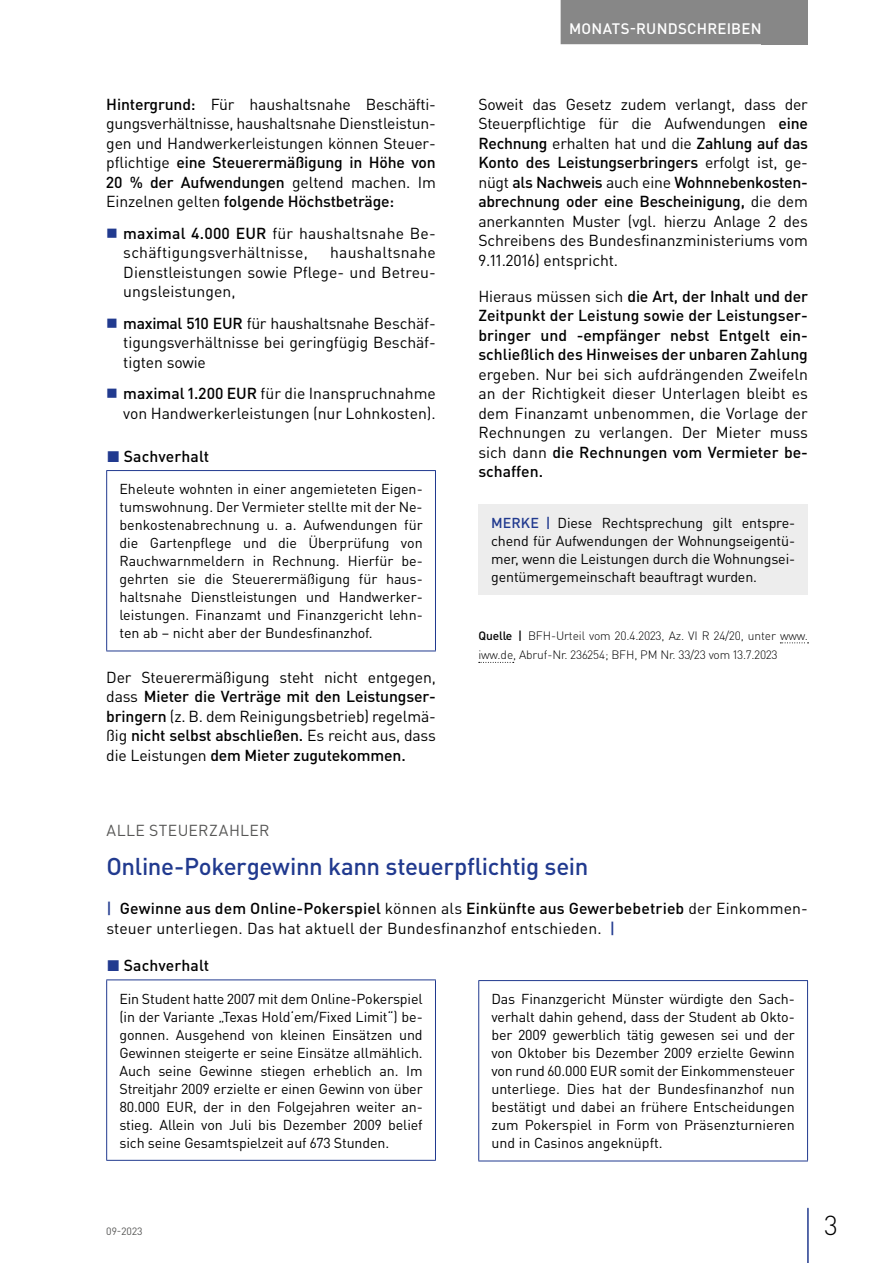
<style>
.page{position:relative;width:893px;height:1263px;background:#fff}
.page>*{position:absolute;margin:0;border:0;box-sizing:border-box;transform-origin:0 0}
.t1{font:300 27px "DIN Pro";color:#000}
.t2{font:500 24px "DIN Pro";letter-spacing:-.015em;color:#213a8f}
.t3{font:15.75px/19.5px "DIN Pro";color:#000;text-align:justify}
.t4{font:500 15.75px/19.5px "DIN Pro";color:#000;text-align:justify}
.t5{font:15.75px "DIN Pro";letter-spacing:.025em;color:#575756}
.t6{font:500 15px "DIN Pro";letter-spacing:.015em;color:#fff}
.t7{font:14.25px/18px "DIN Pro";letter-spacing:-.01em;color:#000;text-align:justify}
.t8{font:300 12px/19.5px "DIN Pro";letter-spacing:-.01em;color:#000}
.t9{font:10.5px "DIN Pro";color:#575756}
.s1{font-weight:500}
.s2{color:#213a8f}
.s3{font-weight:400}
.s4{font-weight:500;color:#213a8f}
</style>
<div class="page">
<div style="left:762px;top:0;width:46px;height:44px;background:#878787"></div>
<hr style="left:807px;top:1208px;width:2px;height:55px;background:#213a8f">
<div style="left:561px;top:0;width:209px;height:44px;background:#878787"></div>
<hr style="left:106px;top:470px;width:330px;height:1px;background:#213a8f">
<hr style="left:106px;top:471px;width:1px;height:180px;background:#213a8f">
<hr style="left:435px;top:471px;width:1px;height:180px;background:#213a8f">
<hr style="left:106px;top:651px;width:330px;height:1px;background:#213a8f">
<svg style="left:780px;top:642px;width:28px;height:1px"></svg>
<svg style="left:479px;top:662px;width:35px;height:1px"></svg>
<div style="left:478px;top:504px;width:330px;height:90px;background:#ededed"></div>
<hr style="left:106px;top:979px;width:330px;height:1px;background:#213a8f">
<hr style="left:106px;top:980px;width:1px;height:180px;background:#213a8f">
<hr style="left:435px;top:980px;width:1px;height:180px;background:#213a8f">
<hr style="left:106px;top:1160px;width:330px;height:1px;background:#213a8f">
<hr style="left:478px;top:980px;width:330px;height:1px;background:#213a8f">
<hr style="left:478px;top:981px;width:1px;height:179px;background:#213a8f">
<hr style="left:807px;top:981px;width:1px;height:179px;background:#213a8f">
<hr style="left:478px;top:1160px;width:330px;height:1px;background:#213a8f">
<p class="t3" style="left:106px;top:94px;width:331px"><span class="s1">Hintergrund:</span> Für haushaltsnahe Beschäfti&shy;gungsverhältnisse, haushaltsnahe Dienstleistun&shy;gen und Handwerkerleistungen können Steuer&shy;pflichtige <span class="s1">eine Steuerermäßigung in Höhe von 20 % der Aufwendungen</span> geltend machen. Im Einzelnen gelten <span class="s1">folgende Höchstbeträge:</span></p>
<p class="t3" style="left:123px;top:223px;width:314px"><span class="s1">maximal 4.000 EUR</span> für haushaltsnahe Be&shy;schäftigungsverhältnisse,</p>
<p class="t3" style="left:123px;top:242px;width:314px;text-indent:207px">haushaltsnahe Dienstleistungen sowie Pflege- und Betreu&shy;ungsleistungen,</p>
<p class="t3" style="left:123px;top:313px;width:314px"><span class="s1">maximal 510 EUR</span> für haushaltsnahe Beschäf&shy;tigungsverhältnisse bei geringfügig Beschäf&shy;tigten sowie</p>
<p class="t3" style="left:123px;top:383px;width:314px"><span class="s1">maximal 1.200 EUR</span> für die Inanspruchnahme von Handwerkerleistungen (nur Lohnkosten).</p>
<p class="t4" style="left:107px;top:446px;width:104px"><span class="s2">◼</span> Sachverhalt</p>
<p class="t7" style="left:119px;top:479px;width:305px">Eheleute wohnten in einer angemieteten Eigen&shy;tumswohnung. Der Vermieter stellte mit der Ne&shy;benkostenabrechnung u. a. Aufwendungen für die Gartenpflege und die Überprüfung von Rauchwarnmeldern in Rechnung. Hierfür be&shy;gehrten sie die Steuerermäßigung für haus&shy;haltsnahe Dienstleistungen und Handwerker&shy;leistungen. Finanzamt und Finanzgericht lehn&shy;ten ab – nicht aber der Bundesfinanzhof.</p>
<p class="t3" style="left:106px;top:667px;width:331px">Der Steuerermäßigung steht nicht entgegen, dass <span class="s1">Mieter die Verträge mit den Leistungser&shy;bringern</span> (z. B. dem Reinigungsbetrieb) regelmä&shy;ßig <span class="s1">nicht selbst abschließen.</span> Es reicht aus, dass die Leistungen <span class="s1">dem Mieter zugutekommen.</span></p>
<p class="t6" style="left:569px;top:18px;width:194px">MONATS-RUNDSCHREIBEN</p>
<p class="t3" style="left:478px;top:94px;width:331px">Soweit das Gesetz zudem verlangt, dass der Steuerpflichtige für die Aufwendungen <span class="s1">eine Rechnung</span> erhalten hat und die <span class="s1">Zahlung auf das Konto des Leistungserbringers</span> erfolgt ist, ge&shy;nügt <span class="s1">als Nachweis</span> auch eine <span class="s1">Wohnnebenkosten&shy;abrechnung oder eine Bescheinigung,</span> die dem anerkannten Muster (vgl. hierzu Anlage 2 des Schreibens des Bundesfinanzministeriums vom 9.11.2016) entspricht.</p>
<p class="t4" style="left:478px;top:286px;width:331px"><span class="s3">Hieraus müssen sich</span> die Art, der Inhalt und der Zeitpunkt der Leistung sowie der Leistungser&shy;bringer und -empfänger nebst Entgelt ein&shy;schließlich des Hinweises der unbaren Zahlung</p>
<p class="t3" style="left:478px;top:364px;width:331px">ergeben. Nur bei sich aufdrängenden Zweifeln an der Richtigkeit dieser Unterlagen bleibt es dem Finanzamt unbenommen, die Vorlage der Rechnungen zu verlangen. Der Mieter muss sich dann <span class="s1">die Rechnungen vom Vermieter be&shy;schaffen.</span></p>
<p class="t7" style="left:491px;top:513px;width:306px"><span class="s4">MERKE |</span> Diese Rechtsprechung gilt entspre&shy;chend für Aufwendungen der Wohnungseigentü&shy;mer, wenn die Leistungen durch die Wohnungsei&shy;gentümergemeinschaft beauftragt wurden.</p>
<p class="t8" style="left:478px;top:625px;width:331px"><span class="s1">Quelle |</span> BFH-Urteil vom 20.4.2023, Az. VI R 24/20, unter www. iww.de, Abruf-Nr. 236254; BFH, PM Nr. 33/23 vom 13.7.2023</p>
<p class="t5" style="left:106px;top:820px;width:165px">ALLE STEUERZAHLER</p>
<h2 class="t2" style="left:106px;top:850px;width:483px">Online-Pokergewinn kann steuerpflichtig sein</h2>
<p class="t3" style="left:106px;top:898px;width:703px"><span class="s4">|</span> <span class="s1">Gewinne aus dem Online-Pokerspiel</span> können als <span class="s1">Einkünfte aus Gewerbebetrieb</span> der Einkommen&shy;steuer unterliegen. Das hat aktuell der Bundesfinanzhof entschieden. <span class="s4">|</span></p>
<p class="t4" style="left:107px;top:955px;width:104px"><span class="s2">◼</span> Sachverhalt</p>
<p class="t7" style="left:119px;top:989px;width:305px">Ein Student hatte 2007 mit dem Online-Pokerspiel (in der Variante „Texas Hold‘em/Fixed Limit“) be&shy;gonnen. Ausgehend von kleinen Einsätzen und Gewinnen steigerte er seine Einsätze allmählich.<br>Auch seine Gewinne stiegen erheblich an. Im Streitjahr 2009 erzielte er einen Gewinn von über 80.000 EUR, der in den Folgejahren weiter an&shy;stieg. Allein von Juli bis Dezember 2009 belief sich seine Gesamtspielzeit auf 673 Stunden.</p>
<p class="t7" style="left:491px;top:989px;width:305px">Das Finanzgericht Münster würdigte den Sach&shy;verhalt dahin gehend, dass der Student ab Okto&shy;ber 2009 gewerblich tätig gewesen sei und der von Oktober bis Dezember 2009 erzielte Gewinn von rund 60.000 EUR somit der Einkommensteuer unterliege. Dies hat der Bundesfinanzhof nun bestätigt und dabei an frühere Entscheidungen zum Pokerspiel in Form von Präsenzturnieren und in Casinos angeknüpft.</p>
<p class="t9" style="left:106px;top:1224px;width:38px">09-2023</p>
<h1 class="t1" style="left:824px;top:1207px;width:15px">3</h1>
</div>
